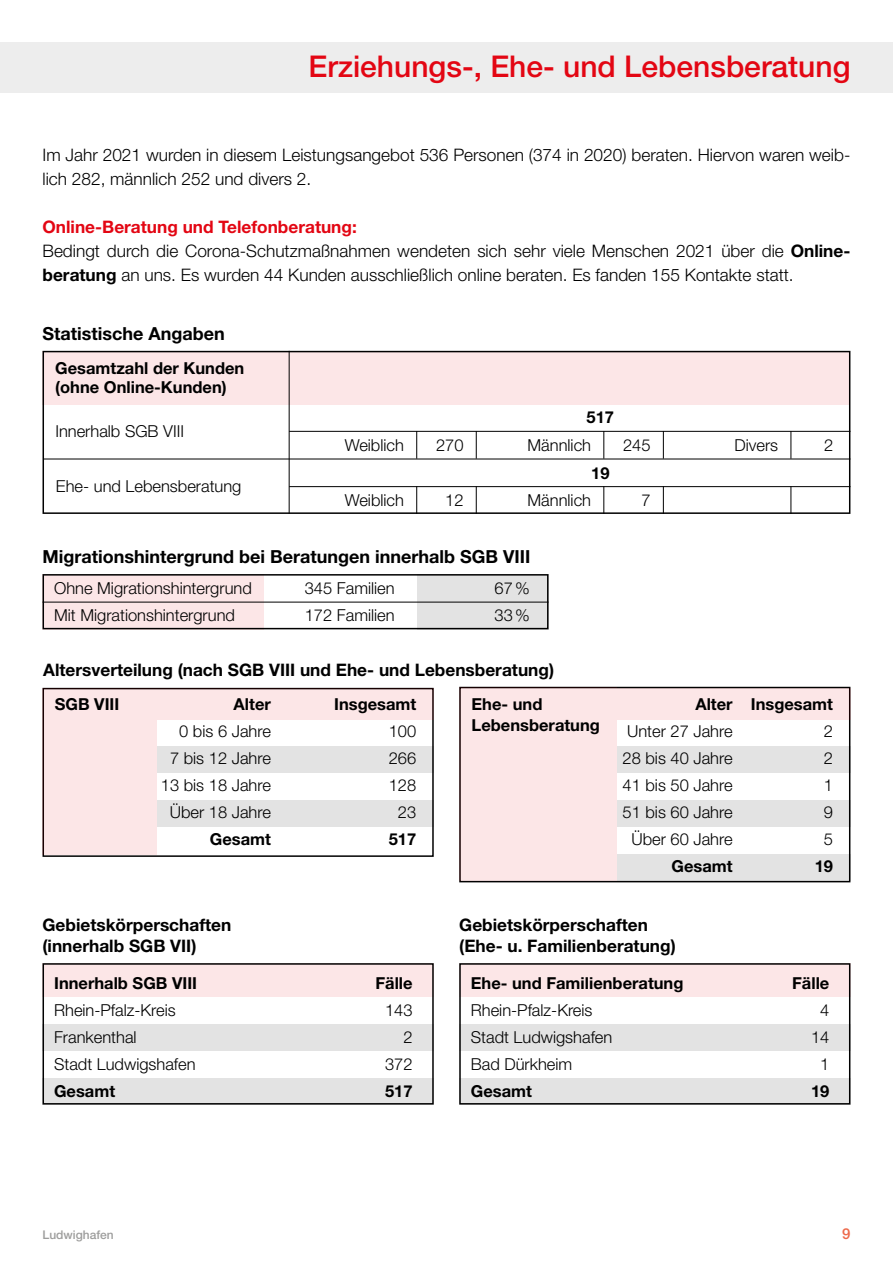
<style>
.page{position:relative;width:893px;height:1263px;background:#fff}
.page>*{position:absolute;margin:0;border:0;box-sizing:border-box;transform-origin:0 0}
.t1{font:500 30px "Helvetica Neue LT Std";color:#e30613}
.t2{font:700 18px "Helvetica Neue LT Std";color:#000}
.t3{font:300 17.25px/24px "Helvetica Neue LT Std";color:#000}
.t4{font:700 17.25px/20.7px "Helvetica Neue LT Std";color:#000}
.t5{font:300 16.5px "Helvetica Neue LT Std";color:#000}
.t6{font:700 16.5px/19.5px "Helvetica Neue LT Std";color:#000}
.t7{font:500 15px "Helvetica Neue LT Std";color:#ed694b}
.t8{font:500 12px "Helvetica Neue LT Std";color:#9d9d9c}
.s1{font-weight:700;color:#e30613}
.s2{font-weight:700}
</style>
<div class="page">
<div style="left:0;top:43px;width:893px;height:50px;background:#ededed"></div>
<div style="left:417px;top:574px;width:132px;height:55px;background:#e3e3e3"></div>
<div style="left:157px;top:746px;width:277px;height:27px;background:#e3e3e3"></div>
<div style="left:157px;top:800px;width:277px;height:27px;background:#e3e3e3"></div>
<div style="left:43px;top:688px;width:391px;height:169px;border:2px solid #000"></div>
<div style="left:157px;top:688px;width:277px;height:32px;background:#fce6e7"></div>
<div style="left:617px;top:746px;width:233px;height:27px;background:#e3e3e3"></div>
<div style="left:617px;top:800px;width:233px;height:27px;background:#e3e3e3"></div>
<div style="left:617px;top:854px;width:233px;height:27px;background:#e3e3e3"></div>
<div style="left:459px;top:687px;width:391px;height:195px;border:2px solid #000"></div>
<div style="left:617px;top:688px;width:233px;height:32px;background:#fce6e7"></div>
<div style="left:459px;top:688px;width:158px;height:193px;background:#fce6e7"></div>
<div style="left:43px;top:688px;width:114px;height:167px;background:#fce6e7"></div>
<div style="left:43px;top:574px;width:221px;height:55px;background:#fce6e7"></div>
<hr style="left:43px;top:602px;width:506px;height:1px;background:#000">
<div style="left:43px;top:574px;width:506px;height:55px;border:2px solid #000"></div>
<div style="left:43px;top:351px;width:807px;height:53px;background:#fce6e7"></div>
<div style="left:43px;top:351px;width:807px;height:163px;border:2px solid #000"></div>
<hr style="left:43px;top:459px;width:807px;height:1px;background:#000">
<hr style="left:289px;top:486px;width:561px;height:1px;background:#000">
<hr style="left:289px;top:351px;width:1px;height:163px;background:#000">
<hr style="left:289px;top:431px;width:561px;height:1px;background:#000">
<svg style="left:416px;top:432px;width:1px;height:27px"></svg>
<svg style="left:476px;top:432px;width:1px;height:27px"></svg>
<svg style="left:603px;top:431px;width:1px;height:28px"></svg>
<svg style="left:663px;top:432px;width:1px;height:27px"></svg>
<svg style="left:790px;top:431px;width:1px;height:28px"></svg>
<svg style="left:416px;top:486px;width:1px;height:28px"></svg>
<svg style="left:476px;top:486px;width:1px;height:28px"></svg>
<svg style="left:603px;top:486px;width:1px;height:28px"></svg>
<svg style="left:663px;top:486px;width:1px;height:28px"></svg>
<svg style="left:790px;top:486px;width:1px;height:28px"></svg>
<div style="left:43px;top:1024px;width:391px;height:26px;background:#e3e3e3"></div>
<div style="left:459px;top:1024px;width:391px;height:26px;background:#e3e3e3"></div>
<div style="left:43px;top:1078px;width:391px;height:26px;background:#e3e3e3"></div>
<div style="left:459px;top:1078px;width:391px;height:26px;background:#e3e3e3"></div>
<div style="left:43px;top:963px;width:391px;height:33px;background:#fce6e7"></div>
<div style="left:459px;top:963px;width:391px;height:33px;background:#fce6e7"></div>
<div style="left:43px;top:963px;width:391px;height:141px;border:2px solid #000"></div>
<div style="left:459px;top:963px;width:391px;height:141px;border:2px solid #000"></div>
<h1 class="t1" style="left:309px;top:48px;width:543px">Erziehungs-, Ehe- und Lebensberatung</h1>
<p class="t3" style="left:43px;top:143px;width:809px">Im Jahr 2021 wurden in diesem Leistungsangebot 536 Personen (374 in 2020) beraten. Hiervon waren weib&shy;lich 282, männlich 252 und divers 2.</p>
<p class="t3" style="left:43px;top:215px;width:809px"><span class="s1">Online-Beratung und Telefonberatung:<br></span>Bedingt durch die Corona-Schutzmaßnahmen wendeten sich sehr viele Menschen 2021 über die <span class="s2">Online&shy;beratung</span> an uns. Es wurden 44 Kunden ausschließlich online beraten. Es fanden 155 Kontakte statt.</p>
<p class="t2" style="left:43px;top:322px;width:184px">Statistische Angaben</p>
<p class="t6" style="left:55px;top:358px;width:191px">Gesamtzahl der Kunden (ohne Online-Kunden)</p>
<p class="t5" style="left:55px;top:421px;width:130px">Innerhalb SGB VIII</p>
<p class="t5" style="left:56px;top:476px;width:187px">Ehe- und Lebensberatung</p>
<p class="t6" style="left:587px;top:407px;width:29px">517</p>
<p class="t5" style="left:345px;top:435px;width:61px">Weiblich</p>
<p class="t5" style="left:436px;top:435px;width:29px">270</p>
<p class="t5" style="left:527px;top:435px;width:65px">Männlich</p>
<p class="t5" style="left:623px;top:435px;width:29px">245</p>
<p class="t5" style="left:734px;top:435px;width:45px">Divers</p>
<p class="t5" style="left:824px;top:435px;width:11px">2</p>
<p class="t6" style="left:591px;top:463px;width:20px">19</p>
<p class="t5" style="left:345px;top:490px;width:61px">Weiblich</p>
<p class="t5" style="left:445px;top:490px;width:20px">12</p>
<p class="t5" style="left:528px;top:490px;width:65px">Männlich</p>
<p class="t5" style="left:641px;top:490px;width:11px">7</p>
<p class="t2" style="left:43px;top:545px;width:489px">Migrationshintergrund bei Beratungen innerhalb SGB VIII</p>
<p class="t5" style="left:54px;top:578px;width:199px">Ohne Migrationshintergrund</p>
<p class="t5" style="left:305px;top:578px;width:91px">345 Familien</p>
<p class="t5" style="left:495px;top:578px;width:37px">67%</p>
<p class="t5" style="left:54px;top:605px;width:182px">Mit Migrationshintergrund</p>
<p class="t5" style="left:305px;top:605px;width:91px">172 Familien</p>
<p class="t5" style="left:495px;top:605px;width:37px">33%</p>
<p class="t4" style="left:43px;top:659px;width:512px">Altersverteilung (nach SGB VIII und Ehe- und Lebensberatung)</p>
<p class="t6" style="left:55px;top:694px;width:66px">SGB VIII</p>
<p class="t6" style="left:234px;top:694px;width:39px">Alter</p>
<p class="t6" style="left:334px;top:694px;width:84px">Insgesamt</p>
<p class="t5" style="left:179px;top:721px;width:93px">0 bis 6 Jahre</p>
<p class="t5" style="left:389px;top:721px;width:29px">100</p>
<p class="t5" style="left:170px;top:748px;width:102px">7 bis 12 Jahre</p>
<p class="t5" style="left:389px;top:748px;width:29px">266</p>
<p class="t5" style="left:161px;top:775px;width:112px">13 bis 18 Jahre</p>
<p class="t5" style="left:389px;top:775px;width:29px">128</p>
<p class="t5" style="left:170px;top:802px;width:103px">Über 18 Jahre</p>
<p class="t5" style="left:398px;top:802px;width:20px">23</p>
<p class="t6" style="left:210px;top:829px;width:63px">Gesamt</p>
<p class="t6" style="left:389px;top:829px;width:29px">517</p>
<p class="t6" style="left:472px;top:694px;width:72px">Ehe- und</p>
<p class="t6" style="left:695px;top:694px;width:139px">Alter Insgesamt</p>
<p class="t6" style="left:472px;top:715px;width:130px">Lebensberatung</p>
<p class="t5" style="left:627px;top:721px;width:107px">Unter 27 Jahre</p>
<p class="t5" style="left:824px;top:721px;width:11px">2</p>
<p class="t5" style="left:623px;top:748px;width:112px">28 bis 40 Jahre</p>
<p class="t5" style="left:824px;top:748px;width:11px">2</p>
<p class="t5" style="left:623px;top:775px;width:112px">41 bis 50 Jahre</p>
<p class="t5" style="left:824px;top:775px;width:11px">1</p>
<p class="t5" style="left:623px;top:802px;width:112px">51 bis 60 Jahre</p>
<p class="t5" style="left:824px;top:802px;width:11px">9</p>
<p class="t5" style="left:631px;top:829px;width:103px">Über 60 Jahre</p>
<p class="t5" style="left:824px;top:829px;width:11px">5</p>
<p class="t6" style="left:671px;top:856px;width:63px">Gesamt</p>
<p class="t6" style="left:815px;top:856px;width:20px">19</p>
<p class="t4" style="left:43px;top:914px;width:190px">Gebietskörperschaften (innerhalb SGB VII)</p>
<p class="t4" style="left:459px;top:914px;width:218px">Gebietskörperschaften (Ehe- u. Familienberatung)</p>
<p class="t6" style="left:54px;top:972px;width:144px">Innerhalb SGB VIII</p>
<p class="t6" style="left:375px;top:972px;width:39px">Fälle</p>
<p class="t5" style="left:54px;top:999px;width:123px">Rhein-Pfalz-Kreis</p>
<p class="t5" style="left:385px;top:999px;width:29px">143</p>
<p class="t5" style="left:54px;top:1026px;width:84px">Frankenthal</p>
<p class="t5" style="left:403px;top:1026px;width:11px">2</p>
<p class="t5" style="left:54px;top:1053px;width:143px">Stadt Ludwigshafen</p>
<p class="t5" style="left:385px;top:1053px;width:29px">372</p>
<p class="t6" style="left:54px;top:1080px;width:63px">Gesamt</p>
<p class="t6" style="left:385px;top:1080px;width:29px">517</p>
<p class="t6" style="left:471px;top:972px;width:214px">Ehe- und Familienberatung</p>
<p class="t6" style="left:792px;top:972px;width:39px">Fälle</p>
<p class="t5" style="left:471px;top:999px;width:123px">Rhein-Pfalz-Kreis</p>
<p class="t5" style="left:820px;top:999px;width:11px">4</p>
<p class="t5" style="left:471px;top:1026px;width:143px">Stadt Ludwigshafen</p>
<p class="t5" style="left:811px;top:1026px;width:20px">14</p>
<p class="t5" style="left:471px;top:1053px;width:103px">Bad Dürkheim</p>
<p class="t5" style="left:820px;top:1053px;width:11px">1</p>
<p class="t6" style="left:471px;top:1080px;width:63px">Gesamt</p>
<p class="t6" style="left:811px;top:1080px;width:20px">19</p>
<p class="t8" style="left:43px;top:1227px;width:73px">Ludwighafen</p>
<p class="t7" style="left:842px;top:1224px;width:10px">9</p>
</div>
